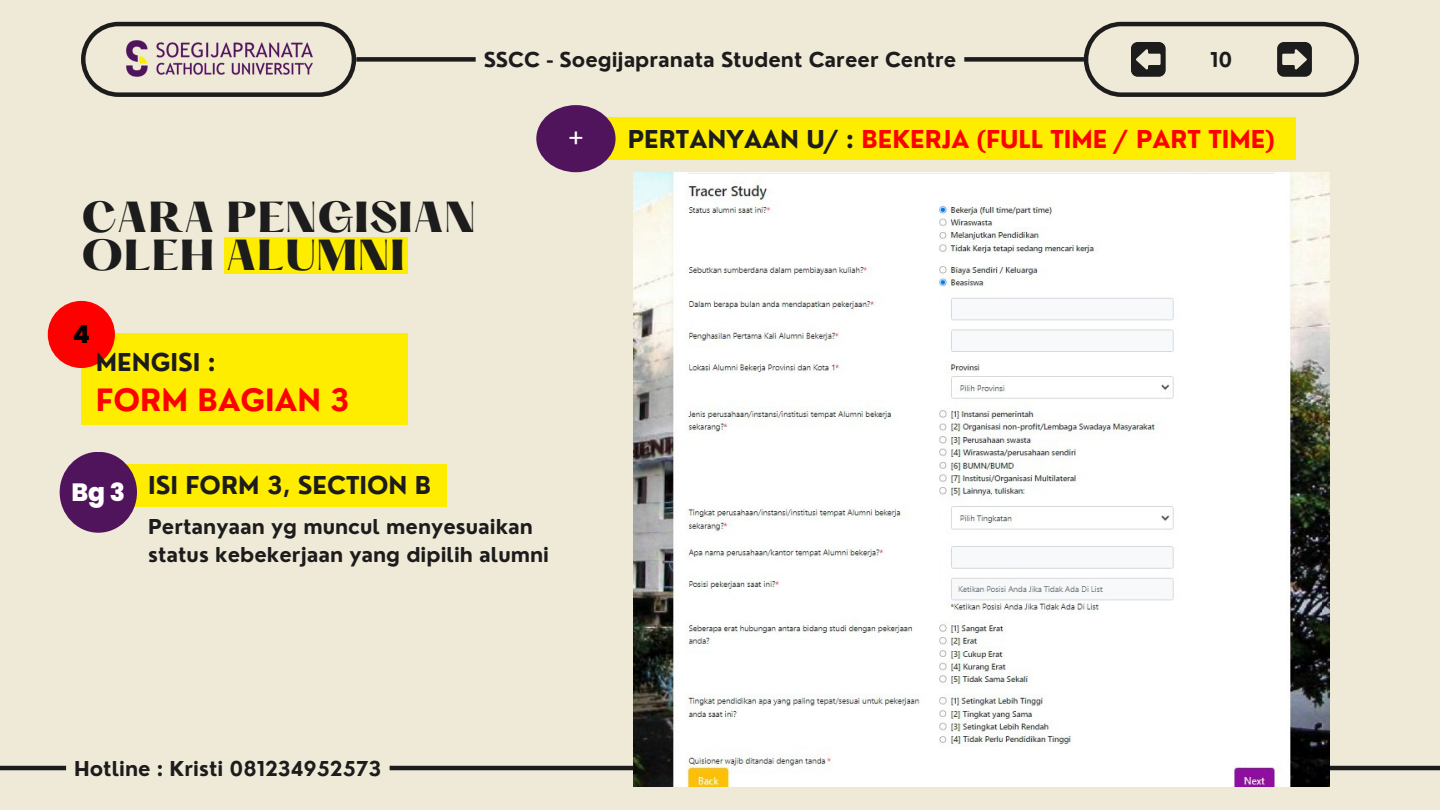
<style>
.page{position:relative;width:1440px;height:810px;background:#efead8}
.page>*{position:absolute;margin:0;border:0;box-sizing:border-box;transform-origin:0 0}
.t1{font:800 38px/37.5px "Hatton";color:#1c1c1c}
.t2{font:700 30px "Nourd";color:#f00}
.t3{font:800 25px "Poppins";color:#fff}
.t4{font:800 25px "Poppins";color:#000}
.t5{font:25px "Poppins";color:#fff}
.t6{font:700 24px "Nourd";color:#f00}
.t7{font:700 24px "Nourd";color:#1c1c1c}
.t8{font:700 20px/27.8px "Nourd";color:#1c1c1c}
.s1{color:#1c1c1c}
</style>
<div class="page">
<div style="left:224px;top:237px;width:184px;height:37px;background:#ffed00"></div>
<svg style="left:81px;top:22px;width:275px;height:75px"></svg>
<div style="left:356px;top:57px;width:728px;height:5px;background:#1c1c1c"></div>
<svg style="left:1084px;top:22px;width:275px;height:75px"></svg>
<img style="left:115px;top:33px;width:210px;height:51px">
<div style="left:476px;top:43px;width:488px;height:33px;background:#efead8;border-radius:8px"></div>
<div style="left:81px;top:333px;width:327px;height:92px;background:#ffed00"></div>
<div style="left:48px;top:301px;width:67px;height:67px;background:#f00;border-radius:50%"></div>
<div style="left:93px;top:464px;width:354px;height:43px;background:#ffed00"></div>
<div style="left:60px;top:452px;width:77px;height:81px;background:#50145c;border-radius:50%"></div>
<hr style="left:0;top:766px;width:1440px;height:4px;background:#1c1c1c">
<img style="left:633px;top:172px;width:697px;height:614px">
<div style="left:602px;top:117px;width:694px;height:43px;background:#ffed00"></div>
<div style="left:536px;top:105px;width:80px;height:67px;background:#50145c;border-radius:50%"></div>
<div style="left:66px;top:765px;width:324px;height:6px;background:#efead8"></div>
<p class="t8" style="left:484px;top:45px;width:474px">SSCC - Soegijapranata Student Career Centre</p>
<p class="t8" style="left:1210px;top:45px;width:24px">10</p>
<p class="t1" style="left:81px;top:203px;width:397px">CARA PENGISIAN<br>OLEH ALUMNI</p>
<p class="t4" style="left:73px;top:317px;width:19px">4</p>
<p class="t7" style="left:96px;top:347px;width:121px">MENGISI :</p>
<p class="t2" style="left:96px;top:381px;width:255px">FORM BAGIAN 3</p>
<h2 class="t5" style="left:567px;top:121px;width:19px">+</h2>
<h4 class="t6" style="left:628px;top:124px;width:648px"><span class="s1">PERTANYAAN U/ :</span> BEKERJA (FULL TIME / PART TIME)</h4>
<p class="t3" style="left:71px;top:474px;width:55px">Bg3</p>
<h3 class="t7" style="left:148px;top:470px;width:285px">ISI FORM 3, SECTION B</h3>
<p class="t8" style="left:148px;top:513px;width:402px">Pertanyaan yg muncul menyesuaikan status kebekerjaan yang dipilih alumni</p>
<h3 class="t8" style="left:74px;top:754px;width:309px">Hotline : Kristi 081234952573</h3>
</div>
